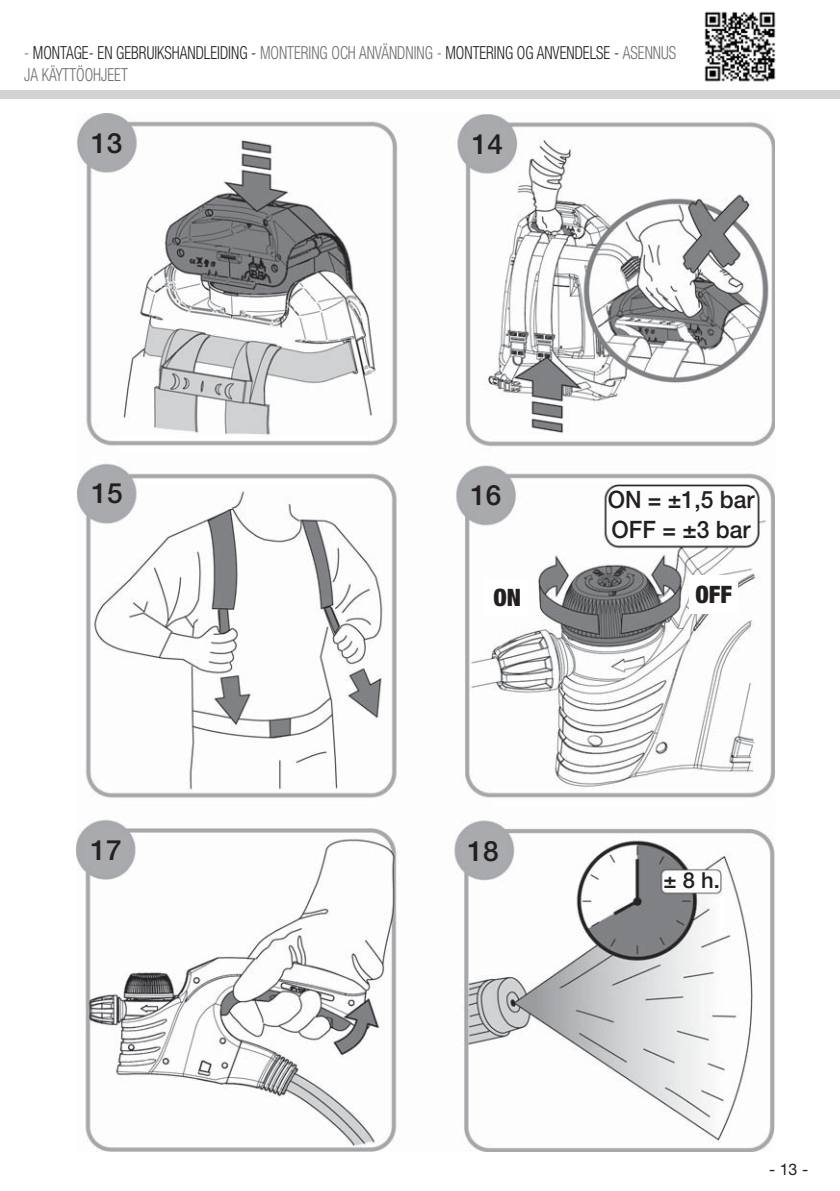
<style>
.page{position:relative;width:840px;height:1191px;background:#fff}
.page>*{position:absolute;margin:0;border:0;box-sizing:border-box;transform-origin:0 0}
.t1{font:500 28px "Helvetica Neue LT Std";color:#231f20}
.t2{font:500 24px/30px "Helvetica Neue LT Std";color:#231f20;scale:.95 1}
.t3{font:900 condensed 24px "Helvetica Neue LT Std";color:#231f20}
.t4{font:500 22px "Helvetica Neue LT Std";color:#231f20}
.t5{font:300 condensed 18px/22px "Helvetica Neue LT Std";color:#231f20;scale:.85 1}
.t6{font:16px "Helvetica Neue LT Std";color:#231f20}
.s1{color:#6d6e70}
</style>
<div class="page">
<div style="left:0;top:90px;width:839px;height:9px;background:#d1d3d4"></div>
<img style="left:77px;top:113px;width:697px;height:1038px">
<div style="left:689px;top:575px;width:48px;height:39px;background:#fff"></div>
<div style="left:485px;top:578px;width:44px;height:39px;background:#fff"></div>
<img style="left:704px;top:11px;width:72px;height:71px">
<p class="t5" style="left:24px;top:44px;width:768px"><span class="s1">-</span> MONTAGE- EN GEBRUIKSHANDLEIDING - <span class="s1">MONTERING OCH ANVÄNDNING -</span> MONTERING OG ANVENDELSE - <span class="s1">ASENNUS<br>JA KÄYTTÖOHJEET</span></p>
<h1 class="t1" style="left:91px;top:133px;width:33px">13</h1>
<h1 class="t1" style="left:471px;top:134px;width:33px">14</h1>
<h1 class="t1" style="left:91px;top:483px;width:33px">15</h1>
<h1 class="t1" style="left:90px;top:840px;width:33px">17</h1>
<h1 class="t1" style="left:470px;top:485px;width:33px">16</h1>
<h2 class="t2" style="left:607px;top:487px;width:156px">ON = ±1,5 bar<br>OFF = ±3 bar</h2>
<h2 class="t3" style="left:493px;top:589px;width:29px">ON</h2>
<h2 class="t3" style="left:695px;top:586px;width:38px">OFF</h2>
<h1 class="t1" style="left:467px;top:840px;width:33px">18</h1>
<p class="t4" style="left:663px;top:872px;width:58px">± 8 h.</p>
<p class="t6" style="left:768px;top:1164px;width:41px">- 13 -</p>
</div>
